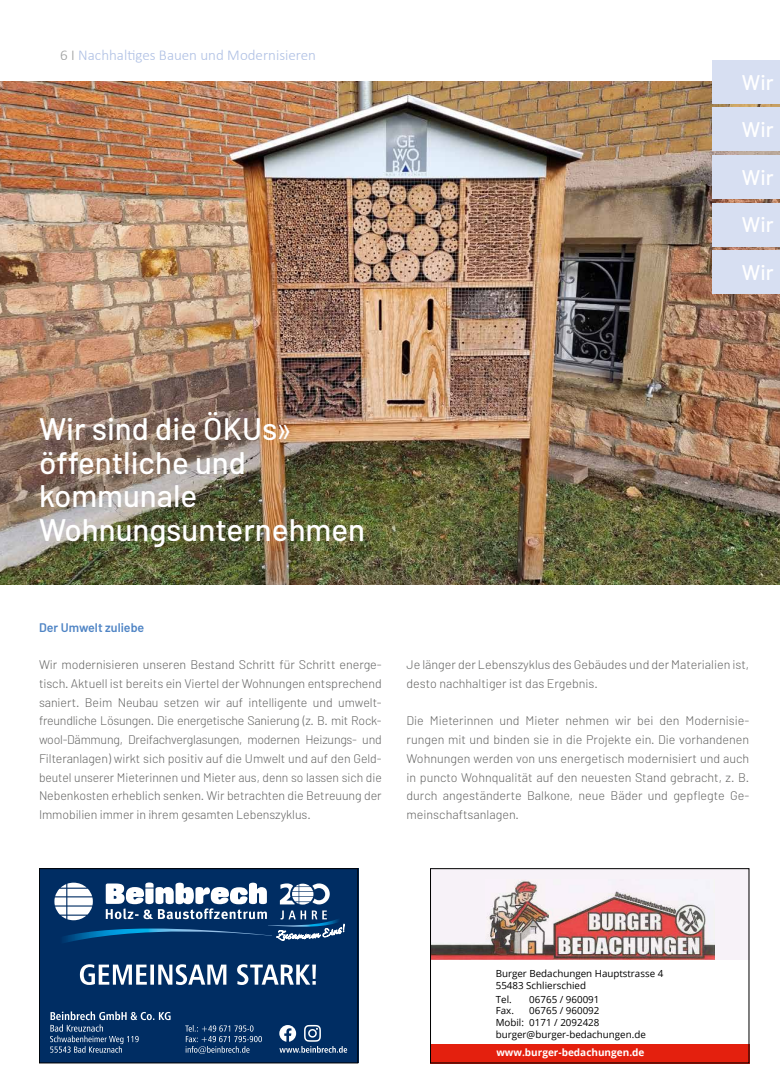
<style>
.page{position:relative;width:780px;height:1081px;background:#fff}
.page>*{position:absolute;margin:0;border:0;box-sizing:border-box;transform-origin:0 0}
.t1{font:500 31.25px/33.8px "Barlow";color:#fff}
.t2{font:500 21.25px "Barlow";color:#fff}
.t3{font:300 15px "Calibri";color:#afc0e4}
.t4{font:300 12.5px/18.8px "Barlow";color:#636362;text-align:justify}
.t5{font:600 12.5px "Barlow";color:#5085c5}
.t6{font:700 10px "Open Sans";color:#fff}
.t7{font:9.75px/11.8px "Open Sans";color:#000}
.s1{color:#9c9d9d}
.s2{font-family:"Arial Narrow";font-weight:400}
</style>
<div class="page">
<div style="left:430px;top:868px;width:319px;height:92px;background:#f7f2f8"></div>
<img style="left:432px;top:880px;width:282px;height:80px">
<div style="left:430px;top:874px;width:54px;height:68px;background:#f7f2f8"></div>
<div style="left:430px;top:1044px;width:319px;height:19px;background:#e4200e"></div>
<div style="left:430px;top:868px;width:319px;height:195px;border:1px solid #000"></div>
<div style="left:39px;top:868px;width:319px;height:195px;background:#002d63"></div>
<svg style="left:50px;top:1011px;width:120px;height:41px"></svg>
<svg style="left:80px;top:964px;width:236px;height:21px"></svg>
<svg style="left:185px;top:1025px;width:77px;height:29px"></svg>
<svg style="left:279px;top:1025px;width:68px;height:27px"></svg>
<svg style="left:54px;top:882px;width:290px;height:61px"></svg>
<div style="left:39px;top:868px;width:319px;height:195px;border:1px solid #000"></div>
<img style="left:0;top:81px;width:780px;height:504px">
<div style="left:712px;top:60px;width:68px;height:43px;background:#d7dff2"></div>
<div style="left:712px;top:108px;width:68px;height:43px;background:#d7dff2"></div>
<div style="left:712px;top:156px;width:68px;height:43px;background:#d7dff2"></div>
<div style="left:712px;top:203px;width:68px;height:43px;background:#d7dff2"></div>
<div style="left:712px;top:250px;width:68px;height:44px;background:#d7dff2"></div>
<p class="t3" style="left:60px;top:46px;width:257px"><span class="s1">6 I</span> Nachhaltiges Bauen und Modernisieren</p>
<h1 class="t1" style="left:39px;top:411px;width:328px">Wir sind die ÖKUs<span class="s2">» </span>öffentliche und kommunale<br>Wohnungsunternehmen</h1>
<h2 class="t2" style="left:741px;top:69px;width:33px">Wir</h2>
<h2 class="t2" style="left:741px;top:116px;width:33px">Wir</h2>
<h2 class="t2" style="left:741px;top:164px;width:33px">Wir</h2>
<h2 class="t2" style="left:741px;top:211px;width:33px">Wir</h2>
<h2 class="t2" style="left:741px;top:259px;width:33px">Wir</h2>
<p class="t5" style="left:39px;top:619px;width:107px">Der Umwelt zuliebe</p>
<p class="t4" style="left:39px;top:655px;width:344px">Wir modernisieren unseren Bestand Schritt für Schritt energe&shy;tisch. Aktuell ist bereits ein Viertel der Wohnungen entsprechend saniert. Beim Neubau setzen wir auf intelligente und umwelt&shy;freundliche Lösungen. Die energetische Sanierung (z. B. mit Rock&shy;wool-Dämmung, Dreifachverglasungen, modernen Heizungs- und Filteranlagen) wirkt sich positiv auf die Umwelt und auf den Geld&shy;beutel unserer Mieterinnen und Mieter aus, denn so lassen sich die Nebenkosten erheblich senken. Wir betrachten die Betreuung der Immobilien immer in ihrem gesamten Lebenszyklus.</p>
<p class="t4" style="left:406px;top:655px;width:344px">Je länger der Lebenszyklus des Gebäudes und der Materialien ist, desto nachhaltiger ist das Ergebnis.</p>
<p class="t4" style="left:406px;top:711px;width:344px">Die Mieterinnen und Mieter nehmen wir bei den Modernisie&shy;rungen mit und binden sie in die Projekte ein. Die vorhandenen Wohnungen werden von uns energetisch modernisiert und auch in puncto Wohnqualität auf den neuesten Stand gebracht, z. B. durch angeständerte Balkone, neue Bäder und gepflegte Ge&shy;meinschaftsanlagen.</p>
<p class="t7" style="left:495px;top:967px;width:169px">Burger Bedachungen Hauptstrasse 4<br>55483 Schlierschied</p>
<p class="t7" style="left:495px;top:993px;width:17px">Tel.</p>
<p class="t7" style="left:529px;top:993px;width:72px">06765 / 960091</p>
<p class="t7" style="left:495px;top:1004px;width:20px">Fax.</p>
<p class="t7" style="left:495px;top:1004px;width:151px;text-indent:34px">06765 / 960092<br>Mobil: 0171 / 2092428 burger@burger-bedachungen.de</p>
<p class="t6" style="left:496px;top:1045px;width:149px">www.burger-bedachungen.de</p>
</div>
